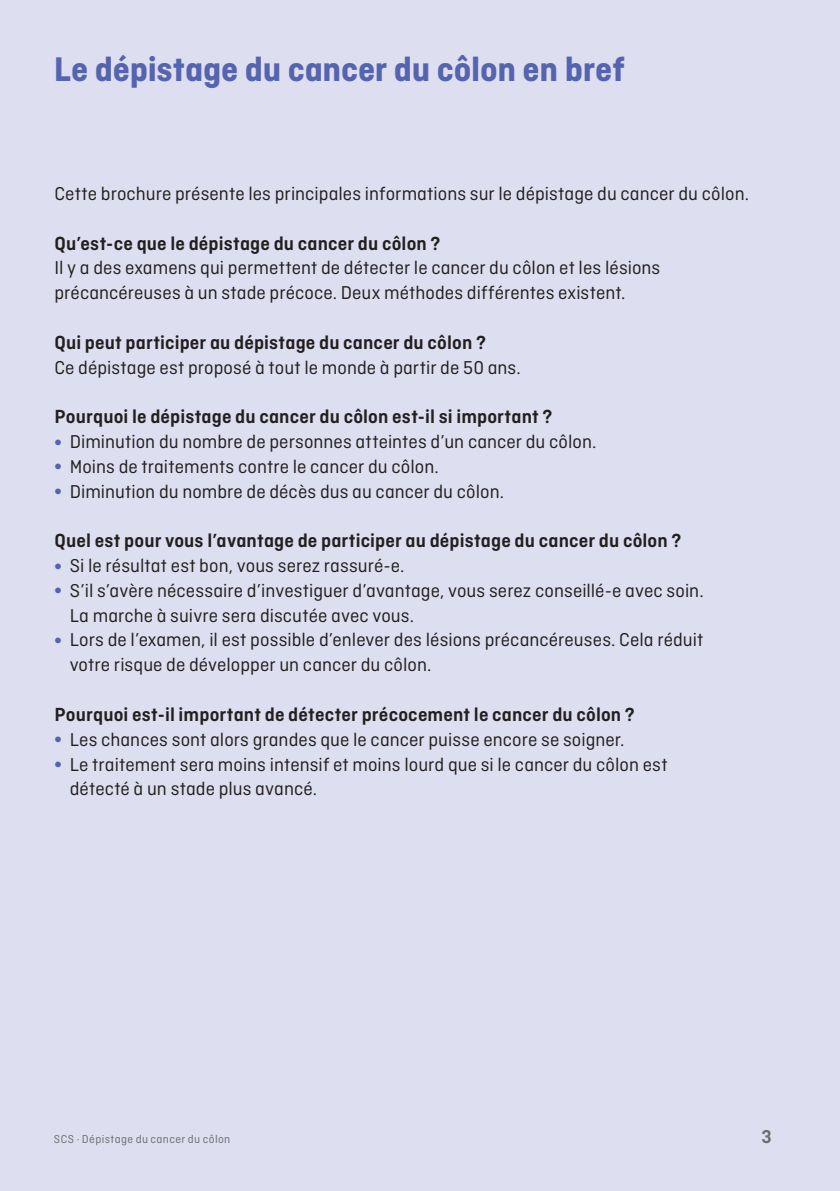
<style>
.page{position:relative;width:840px;height:1191px;background:#fff}
.page>*{position:absolute;margin:0;border:0;box-sizing:border-box;transform-origin:0 0}
.t1{font:700 36px "Ciutadella";letter-spacing:-.01em;color:#5564ae}
.t2{font:600 20px "Ciutadella";letter-spacing:.005em;color:#231f20}
.t3{font:19.6px/24.8px "Ciutadella";letter-spacing:.005em;color:#231f20}
.t4{font:600 19.6px "Ciutadella";color:#6c6d70}
.t5{font:12px "Ciutadella";letter-spacing:.03em;color:#6c6d70}
.s1{font-weight:700;font-size:24px;color:#5564ae}
</style>
<div class="page">
<div style="left:0;top:0;width:839px;height:1191px;background:#dddeef"></div>
<h1 class="t1" style="left:54px;top:48px;width:572px">Le dépistage du cancer du côlon en bref</h1>
<p class="t3" style="left:54px;top:181px;width:695px">Cette brochure présente les principales informations sur le dépistage du cancer du côlon.</p>
<p class="t2" style="left:54px;top:231px;width:387px">Qu’est-ce que le dépistage du cancer du côlon ?</p>
<p class="t3" style="left:54px;top:255px;width:607px">Il y a des examens qui permettent de détecter le cancer du côlon et les lésions précancéreuses à un stade précoce. Deux méthodes différentes existent.</p>
<p class="t2" style="left:54px;top:331px;width:433px">Qui peut participer au dépistage du cancer du côlon ?</p>
<p class="t3" style="left:54px;top:355px;width:467px">Ce dépistage est proposé à tout le monde à partir de 50 ans.</p>
<p class="t2" style="left:54px;top:405px;width:499px">Pourquoi le dépistage du cancer du côlon est-il si important ?</p>
<p class="t3" style="left:54px;top:429px;width:543px"><span class="s1">•</span> Diminution du nombre de personnes atteintes d’un cancer du côlon.</p>
<p class="t3" style="left:54px;top:454px;width:386px"><span class="s1">•</span> Moins de traitements contre le cancer du côlon.</p>
<p class="t3" style="left:54px;top:479px;width:451px"><span class="s1">•</span> Diminution du nombre de décès dus au cancer du côlon.</p>
<p class="t2" style="left:54px;top:529px;width:628px">Quel est pour vous l’avantage de participer au dépistage du cancer du côlon ?</p>
<p class="t3" style="left:54px;top:553px;width:352px"><span class="s1">•</span> Si le résultat est bon, vous serez rassuré-e.</p>
<p class="t3" style="left:70px;top:578px;width:635px;text-indent:-16px"><span class="s1">•</span> S’il s’avère nécessaire d’investiguer d’avantage, vous serez conseillé-e avec soin.<br>La marche à suivre sera discutée avec vous.</p>
<p class="t3" style="left:70px;top:627px;width:634px;text-indent:-16px"><span class="s1">•</span> Lors de l’examen, il est possible d’enlever des lésions précancéreuses. Cela réduit votre risque de développer un cancer du côlon.</p>
<p class="t2" style="left:54px;top:703px;width:581px">Pourquoi est-il important de détecter précocement le cancer du côlon ?</p>
<p class="t3" style="left:54px;top:727px;width:571px"><span class="s1">•</span> Les chances sont alors grandes que le cancer puisse encore se soigner.</p>
<p class="t3" style="left:70px;top:751px;width:599px;text-indent:-16px"><span class="s1">•</span> Le traitement sera moins intensif et moins lourd que si le cancer du côlon est détecté à un stade plus avancé.</p>
<p class="t5" style="left:54px;top:1132px;width:178px">SCS · Dépistage du cancer du côlon</p>
<p class="t4" style="left:761px;top:1125px;width:12px">3</p>
</div>
